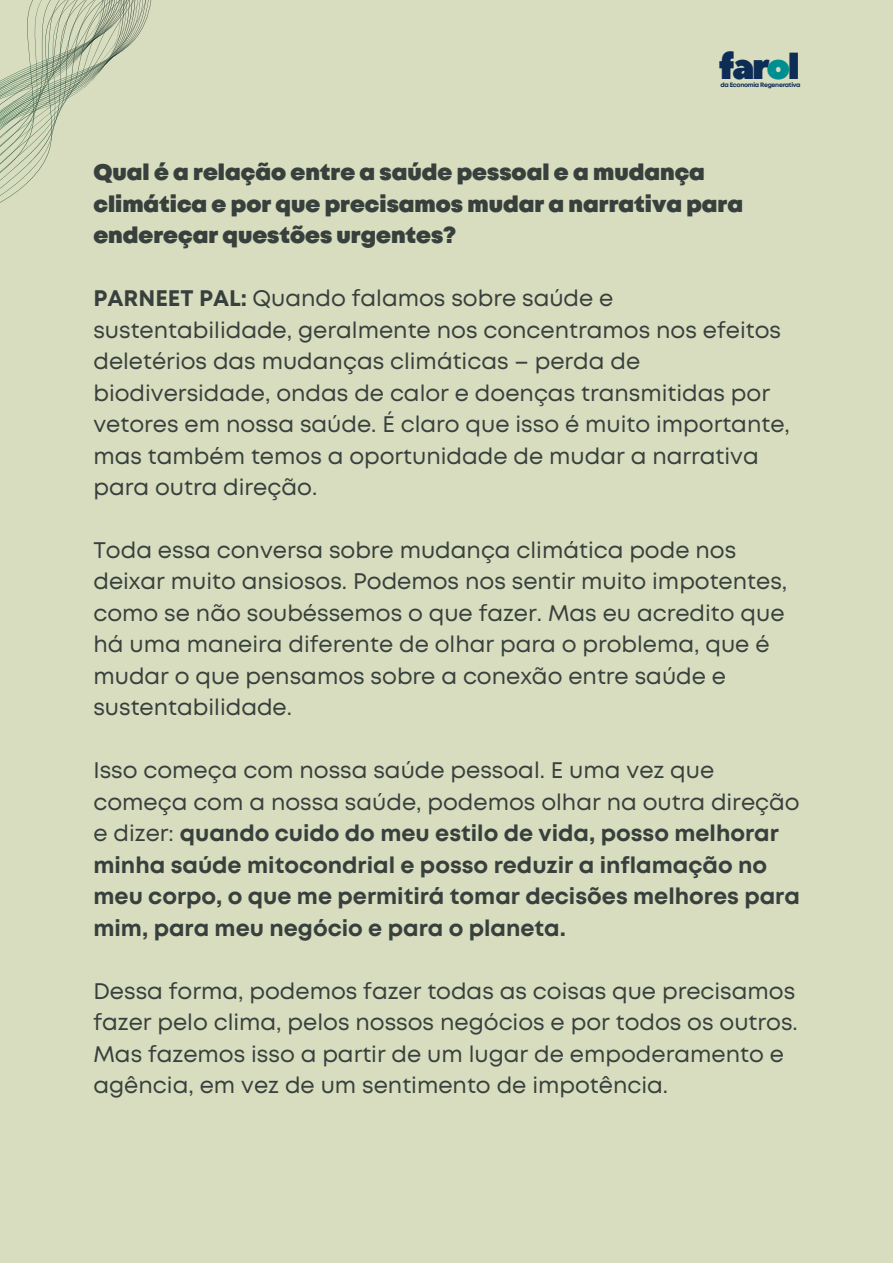
<style>
.page{position:relative;width:893px;height:1264px;background:#fff}
.page>*{position:absolute;margin:0;border:0;box-sizing:border-box;transform-origin:0 0}
.t1{font:35.55px "Peace Sans";letter-spacing:-.07em;color:#0d2c56}
.t2{font:22.5px/31.5px "Mont";color:#37403c}
.t3{font:700 22.5px/31.5px "Mont";color:#37403c}
.t4{font:900 22.5px/31.5px "Mont";color:#37403c}
.t5{font:700 6.3px "Mont";letter-spacing:-.05em;color:#0d2c56}
.s1{color:#018e90}
.s2{font-weight:700}
.s3{font-weight:400}
</style>
<div class="page">
<div style="left:0;top:0;width:892px;height:1262px;background:#d8ddbf"></div>
<svg style="left:0;top:0;width:152px;height:203px"></svg>
<p class="t1" style="left:718px;top:43px;width:83px">far<span class="s1">o</span>l</p>
<p class="t5" style="left:720px;top:82px;width:82px">da Economia Regenerativa</p>
<p class="t4" style="left:93px;top:158px;width:651px">Qual é a relação entre a saúde pessoal e a mudança climática e por que precisamos mudar a narrativa para endereçar questões urgentes?</p>
<p class="t2" style="left:93px;top:284px;width:698px"><span class="s2">PARNEET PAL:</span> Quando falamos sobre saúde e sustentabilidade, geralmente nos concentramos nos efeitos deletérios das mudanças climáticas – perda de biodiversidade, ondas de calor e doenças transmitidas por vetores em nossa saúde. É claro que isso é muito importante, mas também temos a oportunidade de mudar a narrativa para outra direção.</p>
<p class="t2" style="left:93px;top:536px;width:695px">Toda essa conversa sobre mudança climática pode nos deixar muito ansiosos. Podemos nos sentir muito impotentes, como se não soubéssemos o que fazer. Mas eu acredito que há uma maneira diferente de olhar para o problema, que é mudar o que pensamos sobre a conexão entre saúde e sustentabilidade.</p>
<p class="t3" style="left:93px;top:756px;width:708px"><span class="s3">Isso começa com nossa saúde pessoal. E uma vez que começa com a nossa saúde, podemos olhar na outra direção e dizer:</span> quando cuido do meu estilo de vida, posso melhorar minha saúde mitocondrial e posso reduzir a inflamação no meu corpo, o que me permitirá tomar decisões melhores para mim, para meu negócio e para o planeta.</p>
<p class="t2" style="left:93px;top:976px;width:705px">Dessa forma, podemos fazer todas as coisas que precisamos fazer pelo clima, pelos nossos negócios e por todos os outros.<br>Mas fazemos isso a partir de um lugar de empoderamento e agência, em vez de um sentimento de impotência.</p>
</div>
